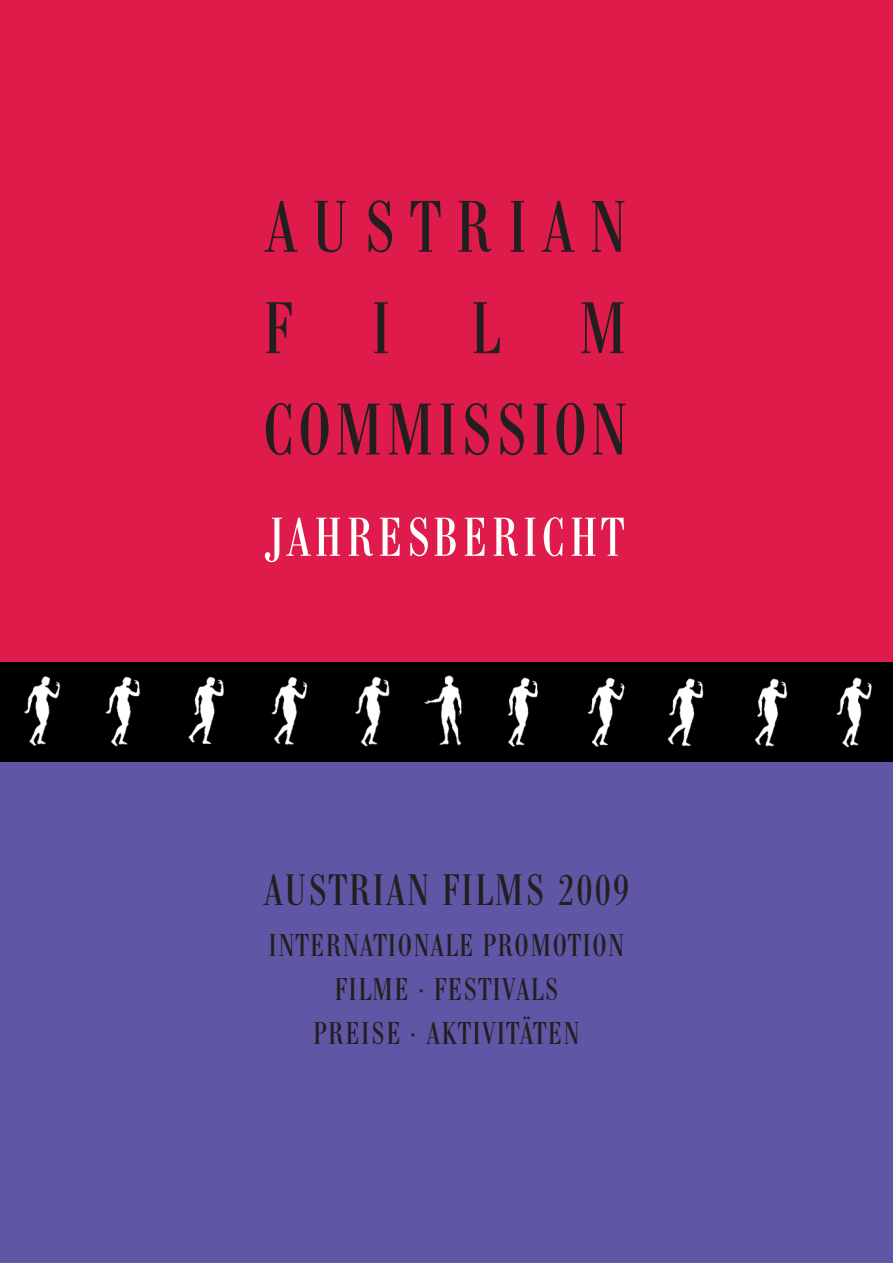
<style>
.page{position:relative;width:893px;height:1263px;background:#fff}
.page>*{position:absolute;margin:0;border:0;box-sizing:border-box;transform-origin:0 0}
.t1{font:72px/101.4px "Bodoni Bert Con BQ";letter-spacing:.155em;color:#231f20;text-align:justify}
.t2{font:54px "Bodoni Bert Con BQ";letter-spacing:.12em;color:#fff}
.t3{font:43.5px "Bodoni Bert Con BQ";letter-spacing:.05em;color:#231f20}
.t4{font:31.2px/44.1px "Bodoni Bert Con BQ";letter-spacing:.05em;color:#231f20;text-align:center}
</style>
<div class="page">
<div style="left:0;top:760px;width:893px;height:503px;background:#5f57a5"></div>
<div style="left:0;top:0;width:893px;height:712px;background:#de1b4a"></div>
<img style="left:0;top:663px;width:893px;height:98px">
<h1 class="t1" style="left:263px;top:178px;width:365px">AUSTRIAN FILM COMMISSION</h1>
<h2 class="t2" style="left:265px;top:508px;width:361px">JAHRESBERICHT</h2>
<h3 class="t3" style="left:263px;top:867px;width:368px">AUSTRIAN FILMS 2009</h3>
<p class="t4" style="left:269px;top:924px;width:356px">INTERNATIONALE PROMOTION<br>FILME · FESTIVALS<br>PREISE · AKTIVITÄTEN</p>
</div>
